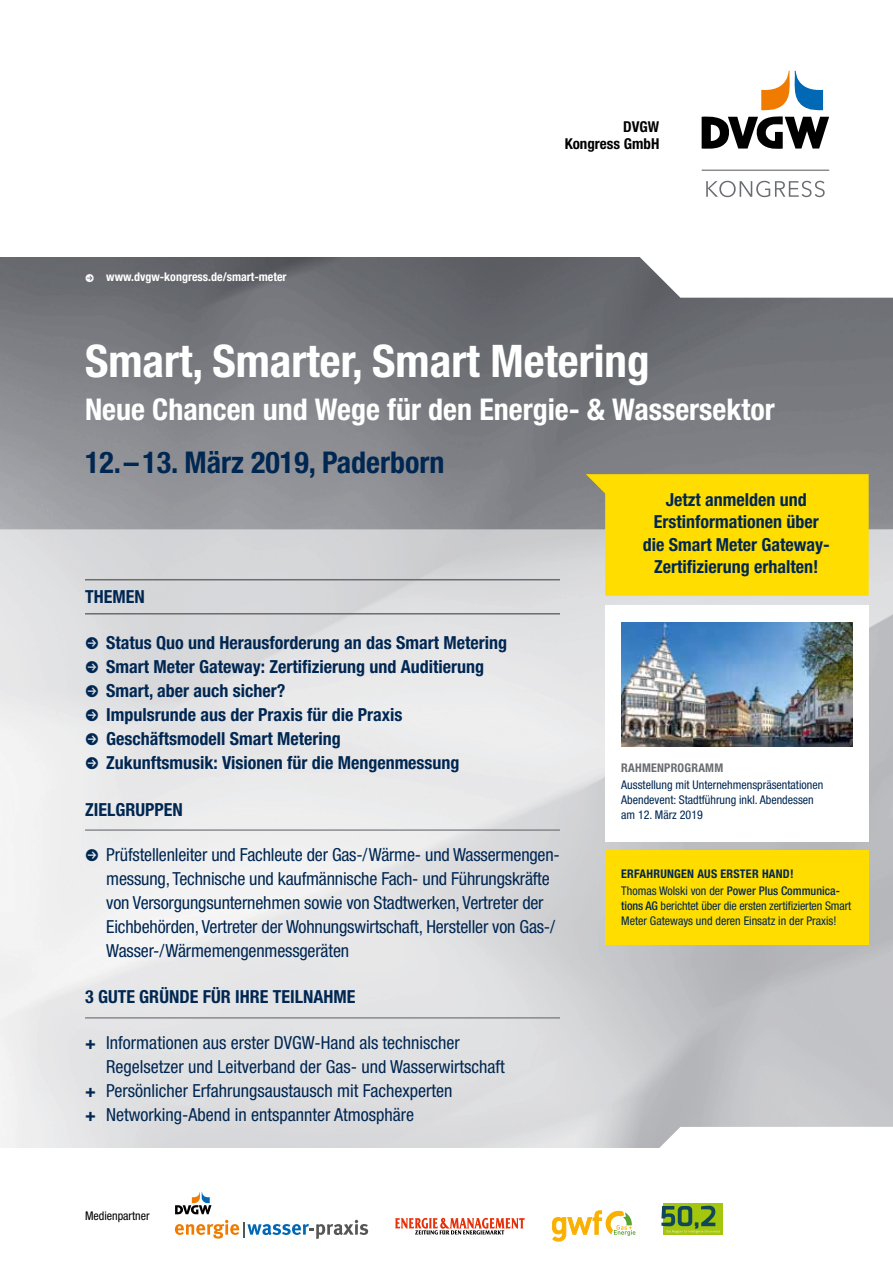
<style>
.page{position:relative;width:893px;height:1263px;background:#fff}
.page>*{position:absolute;margin:0;border:0;box-sizing:border-box;transform-origin:0 0}
.t1{font:700 condensed 45px "Helvetica Neue LT Pro";color:#fff}
.t2{font:700 condensed 30px "Helvetica Neue LT Pro";color:#fff}
.t3{font:700 condensed 30px "Helvetica Neue LT Pro";color:#002752}
.t4{font:condensed 18px/24px "Helvetica Neue LT Pro";letter-spacing:-.01em;color:#002752}
.t5{font:700 condensed 18px/22.5px "Helvetica Neue LT Pro";color:#002752;text-align:center}
.t6{font:700 condensed 15px/17px "Helvetica Neue LT Pro";color:#000;text-align:right}
.t7{font:condensed 12px/15px "Helvetica Neue LT Pro";color:#002752}
.t8{font:700 condensed 12px/17.1px "Helvetica Neue LT Pro";letter-spacing:.02em;color:#002752}
.t9{font:700 condensed 12px "Helvetica Neue LT Pro";color:#fff}
.t10{font:700 condensed 12px "Helvetica Neue LT Pro";letter-spacing:.02em;color:#696c70}
.t11{font:condensed 12px "Helvetica Neue LT Pro";color:#000}
.s1{font-weight:700}
.s2{font-weight:400}
.s3{font-weight:500}
</style>
<div class="page">
<img style="left:0;top:257px;width:893px;height:890px">
<svg style="left:617px;top:257px;width:276px;height:41px"></svg>
<svg style="left:638px;top:1127px;width:255px;height:21px"></svg>
<div style="left:605px;top:605px;width:264px;height:236px;background:#fff"></div>
<img style="left:621px;top:622px;width:232px;height:125px">
<div style="left:605px;top:850px;width:264px;height:95px;background:#fd0"></div>
<svg style="left:175px;top:1192px;width:36px;height:22px"></svg>
<svg style="left:175px;top:1220px;width:193px;height:19px"></svg>
<svg style="left:702px;top:71px;width:127px;height:78px"></svg>
<hr style="left:702px;top:170px;width:127px;height:1px;background:#565655">
<svg style="left:706px;top:181px;width:119px;height:16px"></svg>
<hr style="left:85px;top:579px;width:475px;height:1px;background:#696c70">
<hr style="left:85px;top:613px;width:475px;height:1px;background:#696c70">
<hr style="left:85px;top:829px;width:475px;height:2px;background:#696c70">
<hr style="left:85px;top:1017px;width:475px;height:1px;background:#696c70">
<svg style="left:395px;top:1218px;width:130px;height:16px"></svg>
<svg style="left:552px;top:1211px;width:83px;height:30px"></svg>
<div style="left:663px;top:1203px;width:60px;height:32px;background:#a4c60d"></div>
<svg style="left:661px;top:1206px;width:59px;height:27px"></svg>
<svg style="left:586px;top:474px;width:283px;height:122px;background:#fada0c"></svg>
<p class="t9" style="left:85px;top:270px;width:203px">● www.dvgw-kongress.de/smart-meter</p>
<p class="t6" style="left:565px;top:118px;width:96px">DVGW<br>Kongress GmbH</p>
<h1 class="t1" style="left:85px;top:334px;width:566px">Smart, Smarter, Smart Metering</h1>
<h2 class="t2" style="left:85px;top:392px;width:691px">Neue Chancen und Wege für den Energie- &amp; Wassersektor</h2>
<h2 class="t3" style="left:85px;top:445px;width:361px">12.–13. März 2019, Paderborn</h2>
<p class="t5" style="left:85px;top:586px;width:61px">THEMEN</p>
<p class="t5" style="left:85px;top:631px;width:423px">● Status Quo und Herausforderung an das Smart Metering</p>
<p class="t5" style="left:85px;top:655px;width:401px">● Smart Meter Gateway: Zertifizierung und Auditierung</p>
<p class="t5" style="left:85px;top:679px;width:202px">● Smart, aber auch sicher?</p>
<p class="t5" style="left:85px;top:703px;width:319px">● Impulsrunde aus der Praxis für die Praxis</p>
<p class="t5" style="left:85px;top:727px;width:257px">● Geschäftsmodell Smart Metering</p>
<p class="t5" style="left:85px;top:751px;width:376px">● Zukunftsmusik: Visionen für die Mengenmessung</p>
<p class="t5" style="left:85px;top:798px;width:99px">ZIELGRUPPEN</p>
<p class="t4" style="left:106px;top:842px;width:455px;text-indent:-21px">● Prüfstellenleiter und Fachleute der Gas-/Wärme- und Wassermengen&shy;messung, Technische und kaufmännische Fach- und Führungskräfte von Versorgungsunternehmen sowie von Stadtwerken, Vertreter der Eichbehörden, Vertreter der Wohnungswirtschaft, Hersteller von Gas-/ Wasser-/Wärmemengenmessgeräten</p>
<p class="t5" style="left:85px;top:986px;width:272px">3 GUTE GRÜNDE FÜR IHRE TEILNAHME</p>
<p class="t4" style="left:85px;top:1030px;width:376px"><span class="s1">+</span> Informationen aus erster DVGW-Hand als technischer</p>
<p class="t4" style="left:106px;top:1054px;width:400px">Regelsetzer und Leitverband der Gas- und Wasserwirtschaft</p>
<p class="t4" style="left:85px;top:1078px;width:369px"><span class="s1">+</span> Persönlicher Erfahrungsaustausch mit Fachexperten</p>
<p class="t4" style="left:85px;top:1102px;width:331px"><span class="s1">+</span> Networking-Abend in entspannter Atmosphäre</p>
<p class="t11" style="left:85px;top:1208px;width:66px">Medienpartner</p>
<p class="t5" style="left:643px;top:488px;width:189px">Jetzt anmelden und<br>Erstinformationen über die Smart Meter Gateway-<br>Zertifizierung erhalten!</p>
<p class="t10" style="left:621px;top:760px;width:104px">RAHMENPROGRAMM</p>
<p class="t7" style="left:621px;top:777px;width:204px">Ausstellung mit Unternehmenspräsentationen<br>Abendevent: Stadtführung inkl. Abendessen am 12. März 2019</p>
<p class="t8" style="left:621px;top:865px;width:220px">ERFAHRUNGEN AUS ERSTER HAND!<br><span class="s2">Thomas Wolski von der</span> <span class="s3">Power Plus Communica-</span></p>
<p class="t7" style="left:621px;top:898px;width:231px"><span class="s3">tions AG</span> berichtet über die ersten zertifizierten Smart<br>Meter Gateways und deren Einsatz in der Praxis!</p>
</div>
